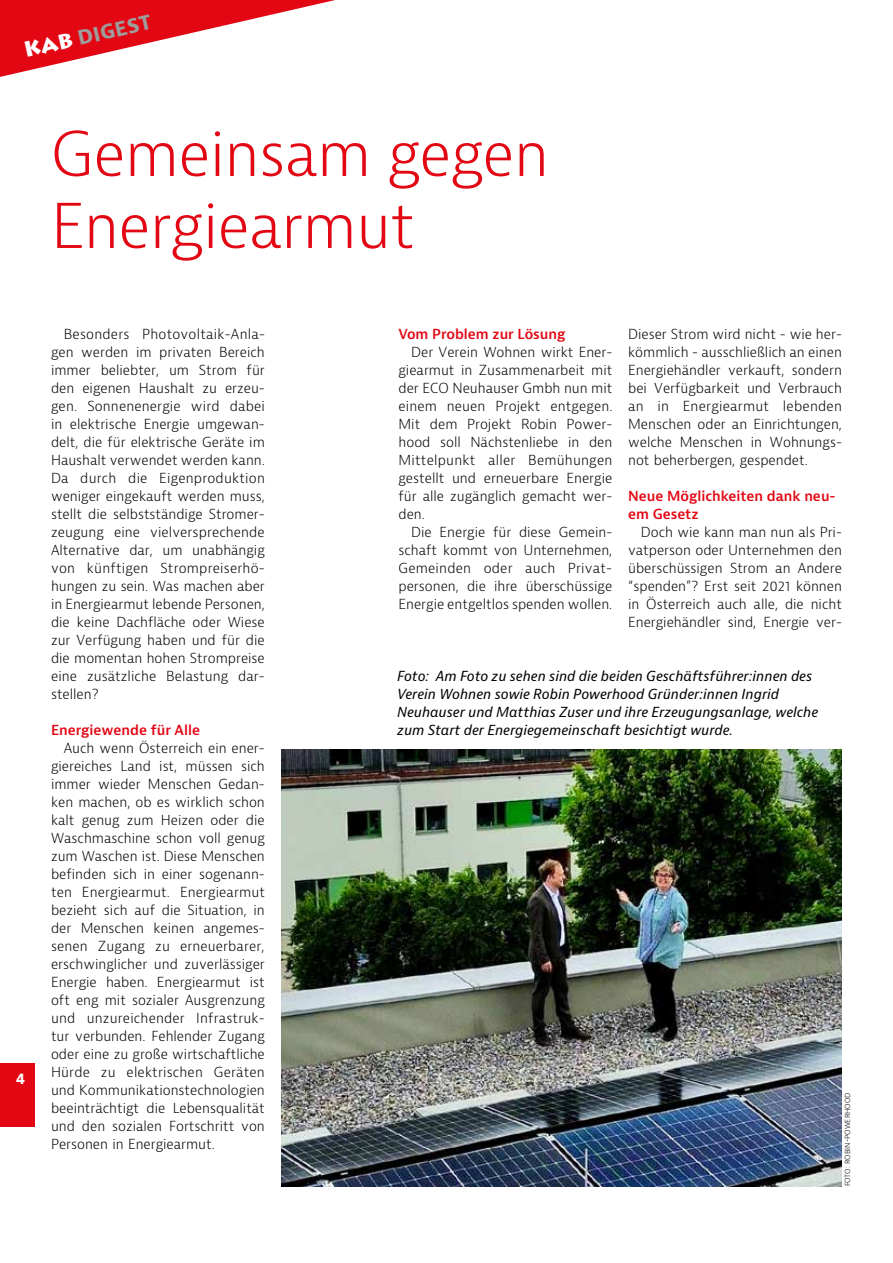
<style>
.page{position:relative;width:893px;height:1263px;background:#fff}
.page>*{position:absolute;margin:0;border:0;box-sizing:border-box;transform-origin:0 0}
.t1{font:300 60px/72px "Bernina Sans";letter-spacing:-.01em;color:#e30613}
.t2{font:700 21px "Bernina Sans";color:#9d9d9c}
.t3{font:700 15px "Bernina Sans";color:#fff}
.t4{font:300 13.5px/18px "Bernina Sans";color:#000;text-align:justify}
.t5{font:italic 13.5px/18px "Bernina Sans";color:#000}
.t6{font:600 13.5px/18px "Bernina Sans";color:#e30613}
.t7{font:300 7.5px "Bernina Sans";color:#000}
.s1{font-family:"Lithograph";color:#fff}
</style>
<div class="page">
<div style="left:0;top:1063px;width:34px;height:64px;background:#e30613"></div>
<svg style="left:0;top:0;width:335px;height:77px"></svg>
<img style="left:282px;top:750px;width:560px;height:437px">
<h2 class="t2" style="left:21px;top:37px;width:132px;rotate:-13deg"><span class="s1">KAB</span> DIGEST</h2>
<h1 class="t1" style="left:51px;top:119px;width:499px">Gemeinsam gegen<br>Energiearmut</h1>
<p class="t3" style="left:16px;top:1068px;width:11px">4</p>
<p class="t4" style="left:51px;top:325px;width:215px;text-indent:13px">Besonders Photovoltaik-Anla&shy;gen werden im privaten Bereich immer beliebter, um Strom für den eigenen Haushalt zu erzeu&shy;gen. Sonnenenergie wird dabei in elektrische Energie umgewan&shy;delt, die für elektrische Geräte im Haushalt verwendet werden kann.<br>Da durch die Eigenproduktion weniger eingekauft werden muss, stellt die selbstständige Stromer&shy;zeugung eine vielversprechende Alternative dar, um unabhängig von künftigen Strompreiserhö&shy;hungen zu sein. Was machen aber in Energiearmut lebende Personen, die keine Dachfläche oder Wiese zur Verfügung haben und für die die momentan hohen Strompreise eine zusätzliche Belastung dar&shy;stellen?</p>
<p class="t6" style="left:51px;top:721px;width:151px">Energiewende für Alle</p>
<p class="t4" style="left:51px;top:739px;width:215px;text-indent:13px">Auch wenn Österreich ein ener&shy;giereiches Land ist, müssen sich immer wieder Menschen Gedan&shy;ken machen, ob es wirklich schon kalt genug zum Heizen oder die Waschmaschine schon voll genug zum Waschen ist. Diese Menschen befinden sich in einer sogenann&shy;ten Energiearmut. Energiearmut bezieht sich auf die Situation, in der Menschen keinen angemes&shy;senen Zugang zu erneuerbarer, erschwinglicher und zuverlässiger Energie haben. Energiearmut ist oft eng mit sozialer Ausgrenzung und unzureichender Infrastruk&shy;tur verbunden. Fehlender Zugang oder eine zu große wirtschaftliche Hürde zu elektrischen Geräten und Kommunikationstechnologien beeinträchtigt die Lebensqualität und den sozialen Fortschritt von Personen in Energiearmut.</p>
<p class="t6" style="left:398px;top:325px;width:168px">Vom Problem zur Lösung</p>
<p class="t4" style="left:398px;top:343px;width:215px;text-indent:13px">Der Verein Wohnen wirkt Ener&shy;giearmut in Zusammenarbeit mit der ECO Neuhauser Gmbh nun mit einem neuen Projekt entgegen.<br>Mit dem Projekt Robin Power&shy;hood soll Nächstenliebe in den Mittelpunkt aller Bemühungen gestellt und erneuerbare Energie für alle zugänglich gemacht wer&shy;den.</p>
<p class="t4" style="left:398px;top:523px;width:215px;text-indent:13px">Die Energie für diese Gemein&shy;schaft kommt von Unternehmen, Gemeinden oder auch Privat&shy;personen, die ihre überschüssige Energie entgeltlos spenden wollen.</p>
<p class="t4" style="left:628px;top:325px;width:215px">Dieser Strom wird nicht - wie her&shy;kömmlich - ausschließlich an einen Energiehändler verkauft, sondern bei Verfügbarkeit und Verbrauch an in Energiearmut lebenden Menschen oder an Einrichtungen, welche Menschen in Wohnungs&shy;not beherbergen, gespendet.</p>
<p class="t6" style="left:628px;top:487px;width:209px">Neue Möglichkeiten dank neu&shy;em Gesetz</p>
<p class="t4" style="left:628px;top:523px;width:215px;text-indent:13px">Doch wie kann man nun als Pri&shy;vatperson oder Unternehmen den überschüssigen Strom an Andere “spenden”? Erst seit 2021 können in Österreich auch alle, die nicht Energiehändler sind, Energie ver-</p>
<p class="t5" style="left:397px;top:667px;width:422px">Foto: Am Foto zu sehen sind die beiden Geschäftsführer:innen des Verein Wohnen sowie Robin Powerhood Gründer:innen Ingrid Neuhauser und Matthias Zuser und ihre Erzeugungsanlage, welche zum Start der Energiegemeinschaft besichtigt wurde.</p>
<p class="t7" style="left:842px;top:1186px;width:95px;rotate:-90deg">FOTO: ROBIN-POWERHOOD</p>
</div>
